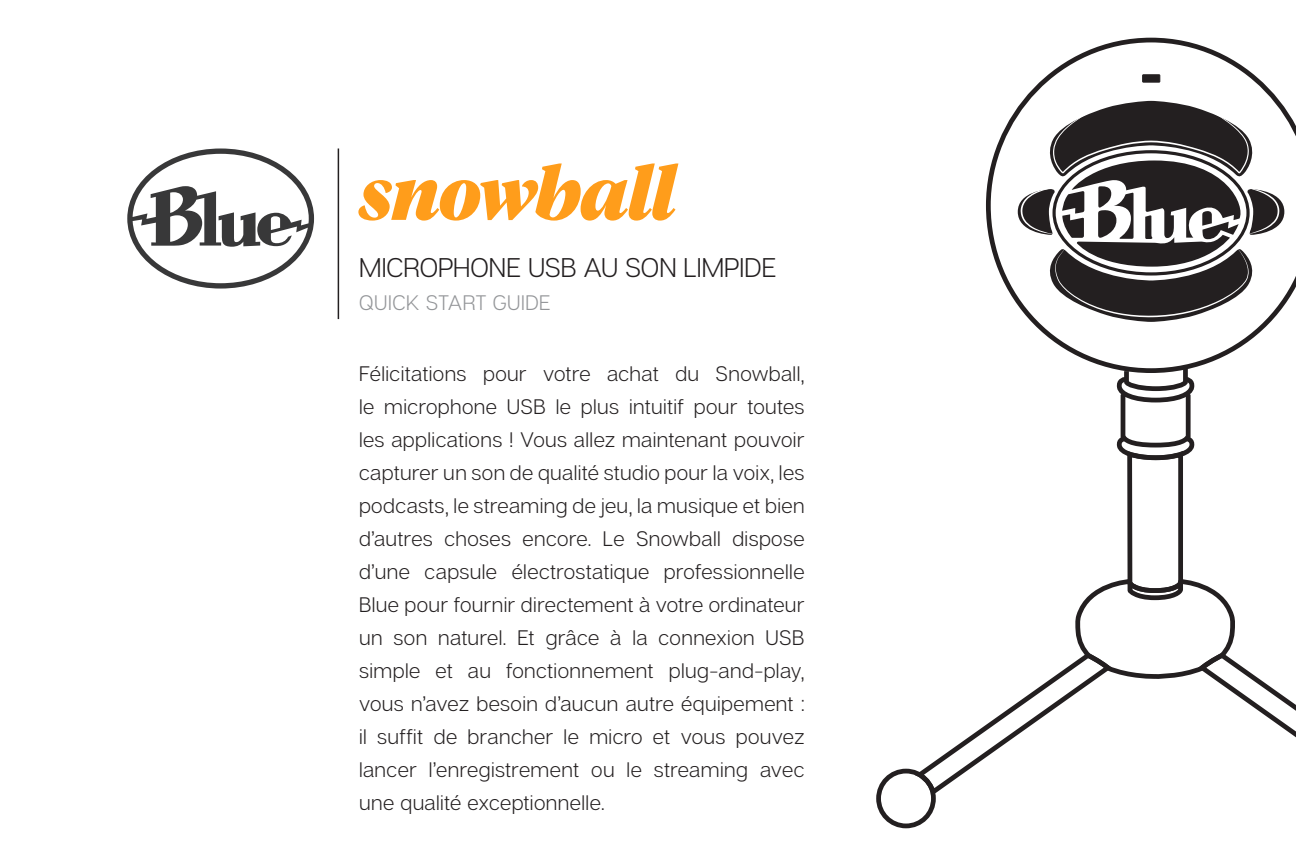
<style>
.page{position:relative;width:1296px;height:864px;background:#fff}
.page>*{position:absolute;margin:0;border:0;box-sizing:border-box;transform-origin:0 0}
.t1{font:italic 900 72px "Tiempos Headline";letter-spacing:-.025em;color:#ff9d1b}
.t2{font:27px "Articulat CF Text";color:#231f20}
.t3{font:21px/33px "Articulat CF Text";letter-spacing:.02em;color:#231f20;text-align:justify}
.t4{font:21px "Articulat CF Text";letter-spacing:.015em;color:#939598}
</style>
<div class="page">
<svg style="left:127px;top:148px;width:187px;height:141px"></svg>
<hr style="left:338px;top:148px;width:1px;height:171px;background:#231f20">
<div style="left:876px;top:769px;width:60px;height:59px;border:5px solid #231f20;border-radius:50%"></div>
<svg style="left:986px;top:38px;width:310px;height:324px"></svg>
<svg style="left:913px;top:362px;width:383px;height:437px"></svg>
<div style="left:1143px;top:75px;width:17px;height:7px;background:#231f20"></div>
<div style="left:1142px;top:74px;width:18px;height:9px;border:1px solid #231f20"></div>
<svg style="left:1018px;top:101px;width:266px;height:221px"></svg>
<p class="t1" style="left:359px;top:144px;width:319px">snowball</p>
<p class="t2" style="left:359px;top:252px;width:419px">MICROPHONE USB AU SON LIMPIDE</p>
<p class="t4" style="left:359px;top:291px;width:193px">QUICK START GUIDE</p>
<p class="t3" style="left:359px;top:358px;width:447px">Félicitations pour votre achat du Snowball, le microphone USB le plus intuitif pour toutes les applications ! Vous allez maintenant pouvoir capturer un son de qualité studio pour la voix, les podcasts, le streaming de jeu, la musique et bien d’autres choses encore. Le Snowball dispose d’une capsule électrostatique professionnelle Blue pour fournir directement à votre ordinateur un son naturel. Et grâce à la connexion USB simple et au fonctionnement plug-and-play, vous n’avez besoin d’aucun autre équipement : il suffit de brancher le micro et vous pouvez lancer l’enregistrement ou le streaming avec une qualité exceptionnelle.</p>
</div>
